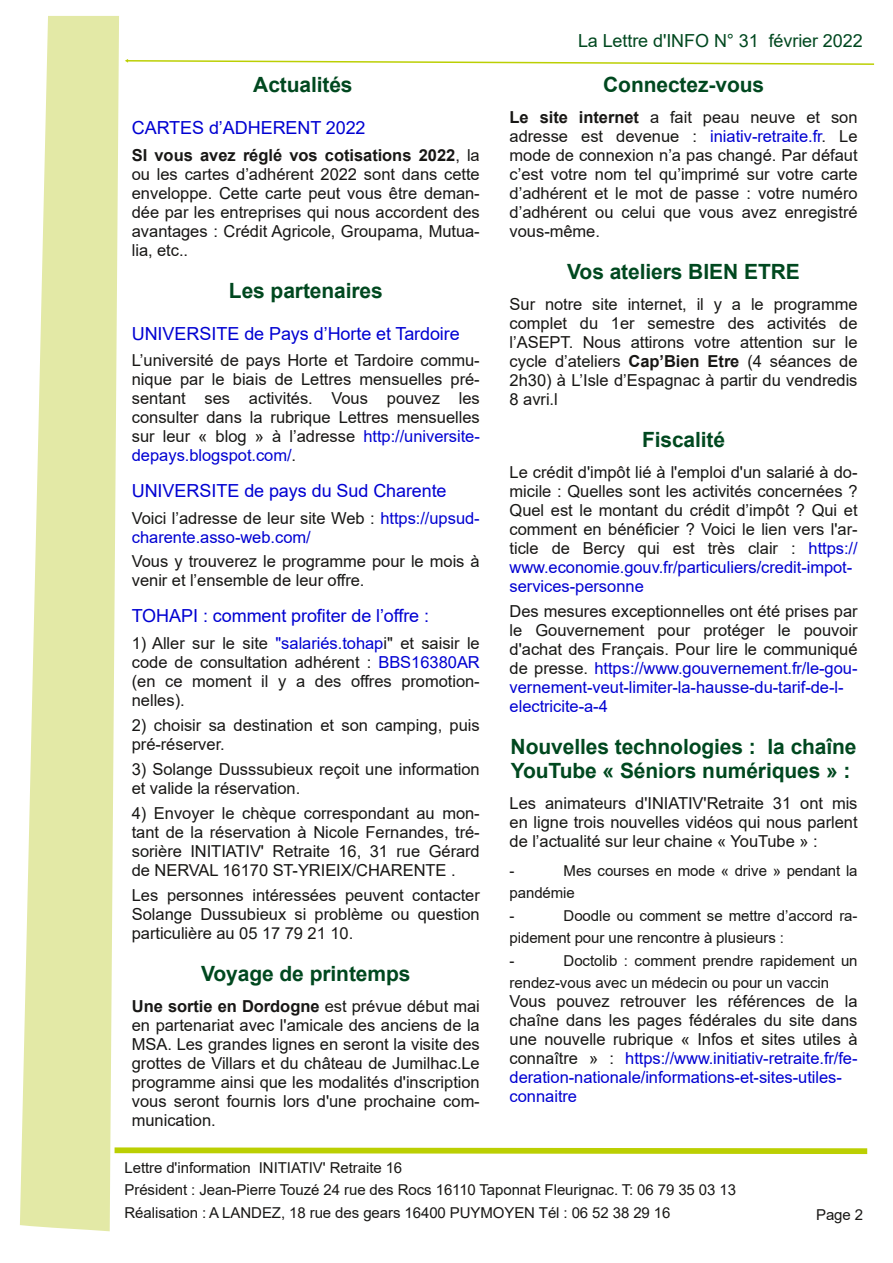
<style>
.page{position:relative;width:893px;height:1263px;background:#fff}
.page>*{position:absolute;margin:0;border:0;box-sizing:border-box;transform-origin:0 0}
.t1{font:700 21px/24.2px "Arial";letter-spacing:-.005em;color:#00481f}
.t2{font:18px "Arial";letter-spacing:-.005em;color:#0000d2}
.t3{font:18px "Arial";letter-spacing:-.005em;color:#00481f}
.t4{font:16.5px/18.9px "Arial";color:#181715;text-align:justify}
.t5{font:16.5px/18.9px "Arial";color:#0000d2}
.t6{font:15px/22.5px "Arial";letter-spacing:-.005em;color:#181715}
.s1{font-weight:700}
.s2{color:#0000d2}
.s3{color:#181715}
</style>
<div class="page">
<svg style="left:20px;top:16px;width:99px;height:1215px;fill:#e3e9a6"></svg>
<svg style="left:109px;top:1144px;width:759px;height:13px"></svg>
<svg style="left:125px;top:59px;width:750px;height:6px"></svg>
<p class="t1" style="left:253px;top:73px;width:101px">Actualités</p>
<p class="t2" style="left:132px;top:118px;width:235px">CARTES d’ADHERENT 2022</p>
<p class="t4" style="left:132px;top:145px;width:349px"><span class="s1">SI vous avez réglé vos cotisations 2022</span>, la ou les cartes d’adhérent 2022 sont dans cette enveloppe. Cette carte peut vous être deman&shy;dée par les entreprises qui nous accordent des avantages : Crédit Agricole, Groupama, Mutua&shy;lia, etc..</p>
<p class="t1" style="left:229px;top:278px;width:155px">Les partenaires</p>
<p class="t2" style="left:132px;top:323px;width:329px">UNIVERSITE de Pays d’Horte et Tardoire</p>
<p class="t4" style="left:132px;top:351px;width:350px">L’université de pays Horte et Tardoire commu&shy;nique par le biais de Lettres mensuelles pré&shy;sentant ses activités. Vous pouvez les consulter dans la rubrique Lettres mensuelles sur leur « blog » à l’adresse <span class="s2">http://universite&shy;depays.blogspot.com/</span>.</p>
<p class="t2" style="left:132px;top:481px;width:316px">UNIVERSITE de pays du Sud Charente</p>
<p class="t5" style="left:132px;top:508px;width:349px"><span class="s3">Voici l’adresse de leur site Web :</span> https://upsud&shy;charente.asso-web.com/</p>
<p class="t4" style="left:132px;top:552px;width:349px">Vous y trouverez le programme pour le mois à venir et l’ensemble de leur offre.</p>
<p class="t2" style="left:132px;top:606px;width:299px">TOHAPI : comment profiter de l’offre :</p>
<p class="t4" style="left:132px;top:634px;width:350px">1) Aller sur le site <span class="s2">"salariés.tohap</span>i" et saisir le code de consultation adhérent : <span class="s2">BBS16380AR </span>(en ce moment il y a des offres promotion&shy;nelles).</p>
<p class="t4" style="left:132px;top:716px;width:349px">2) choisir sa destination et son camping, puis pré-réserver.</p>
<p class="t4" style="left:132px;top:760px;width:349px">3) Solange Dusssubieux reçoit une information et valide la réservation.</p>
<p class="t4" style="left:132px;top:803px;width:349px">4) Envoyer le chèque correspondant au mon&shy;tant de la réservation à Nicole Fernandes, tré&shy;sorière INITIATIV' Retraite 16, 31 rue Gérard de NERVAL 16170 ST-YRIEIX/CHARENTE .</p>
<p class="t4" style="left:132px;top:885px;width:350px">Les personnes intéressées peuvent contacter Solange Dussubieux si problème ou question particulière au 05 17 79 21 10.</p>
<p class="t1" style="left:201px;top:961px;width:211px">Voyage de printemps</p>
<p class="t4" style="left:132px;top:996px;width:350px"><span class="s1">Une sortie en Dordogne</span> est prévue début mai en partenariat avec l'amicale des anciens de la MSA. Les grandes lignes en seront la visite des grottes de Villars et du château de Jumilhac.Le programme ainsi que les modalités d'inscription vous seront fournis lors d'une prochaine com&shy;munication.</p>
<p class="t3" style="left:578px;top:31px;width:286px">La Lettre d'INFO N° 31 février 2022</p>
<p class="t1" style="left:603px;top:73px;width:163px">Connectez-vous</p>
<p class="t4" style="left:510px;top:108px;width:350px"><span class="s1">Le site internet</span> a fait peau neuve et son adresse est devenue : <span class="s2">iniativ-retraite.fr</span>. Le mode de connexion n’a pas changé. Par défaut c’est votre nom tel qu’imprimé sur votre carte d’adhérent et le mot de passe : votre numéro d’adhérent ou celui que vous avez enregistré vous-même.</p>
<p class="t1" style="left:567px;top:260px;width:234px">Vos ateliers BIEN ETRE</p>
<p class="t4" style="left:510px;top:295px;width:349px">Sur notre site internet, il y a le programme complet du 1er semestre des activités de l’ASEPT. Nous attirons votre attention sur le cycle d’ateliers <span class="s1">Cap’Bien Etre</span> (4 séances de 2h30) à L’Isle d’Espagnac à partir du vendredis 8 avri.l</p>
<p class="t1" style="left:642px;top:428px;width:85px">Fiscalité</p>
<p class="t4" style="left:510px;top:463px;width:350px;text-align:left">Le crédit d'impôt lié à l'emploi d'un salarié à do&shy;micile : Quelles sont les activités concernées ?<br>Quel est le montant du crédit d’impôt ? Qui et comment en bénéficier ? Voici le lien vers l'ar&shy;ticle de Bercy qui est très clair : <span class="s2">https:// www.economie.gouv.fr/particuliers/credit-impot&shy;services-personne</span></p>
<p class="t4" style="left:510px;top:602px;width:350px;text-align:left">Des mesures exceptionnelles ont été prises par le Gouvernement pour protéger le pouvoir d'achat des Français. Pour lire le communiqué de presse. <span class="s2">https://www.gouvernement.fr/le-gou&shy;vernement-veut-limiter-la-hausse-du-tarif-de-l&shy;electricite-a-4</span></p>
<p class="t1" style="left:511px;top:735px;width:347px">Nouvelles technologies : la chaîne<br>YouTube « Séniors numériques » :</p>
<p class="t4" style="left:510px;top:794px;width:350px">Les animateurs d'INIATIV'Retraite 31 ont mis en ligne trois nouvelles vidéos qui nous parlent de l’actualité sur leur chaine « YouTube » :</p>
<p class="t6" style="left:510px;top:859px;width:6px">-</p>
<p class="t6" style="left:510px;top:859px;width:350px;text-indent:54px">Mes courses en mode « drive » pendant la pandémie<br>-</p>
<p class="t6" style="left:510px;top:904px;width:349px;text-indent:54px">Doodle ou comment se mettre d’accord ra&shy;pidement pour une rencontre à plusieurs :<br>-</p>
<p class="t6" style="left:510px;top:949px;width:350px;text-indent:54px">Doctolib : comment prendre rapidement un rendez-vous avec un médecin ou pour un vaccin</p>
<p class="t4" style="left:510px;top:992px;width:349px;text-align:left">Vous pouvez retrouver les références de la chaîne dans les pages fédérales du site dans une nouvelle rubrique « Infos et sites utiles à connaître » : <span class="s2">https://www.initiativ-retraite.fr/fe&shy;deration-nationale/informations-et-sites-utiles&shy;connaitre</span></p>
<p class="t6" style="left:125px;top:1156px;width:613px">Lettre d'information INITIATIV' Retraite 16<br>Président : Jean-Pierre Touzé 24 rue des Rocs 16110 Taponnat Fleurignac. T: 06 79 35 03 13<br>Réalisation : A LANDEZ, 18 rue des gears 16400 PUYMOYEN Tél : 06 52 38 29 16</p>
<p class="t6" style="left:816px;top:1203px;width:49px">Page 2</p>
</div>
